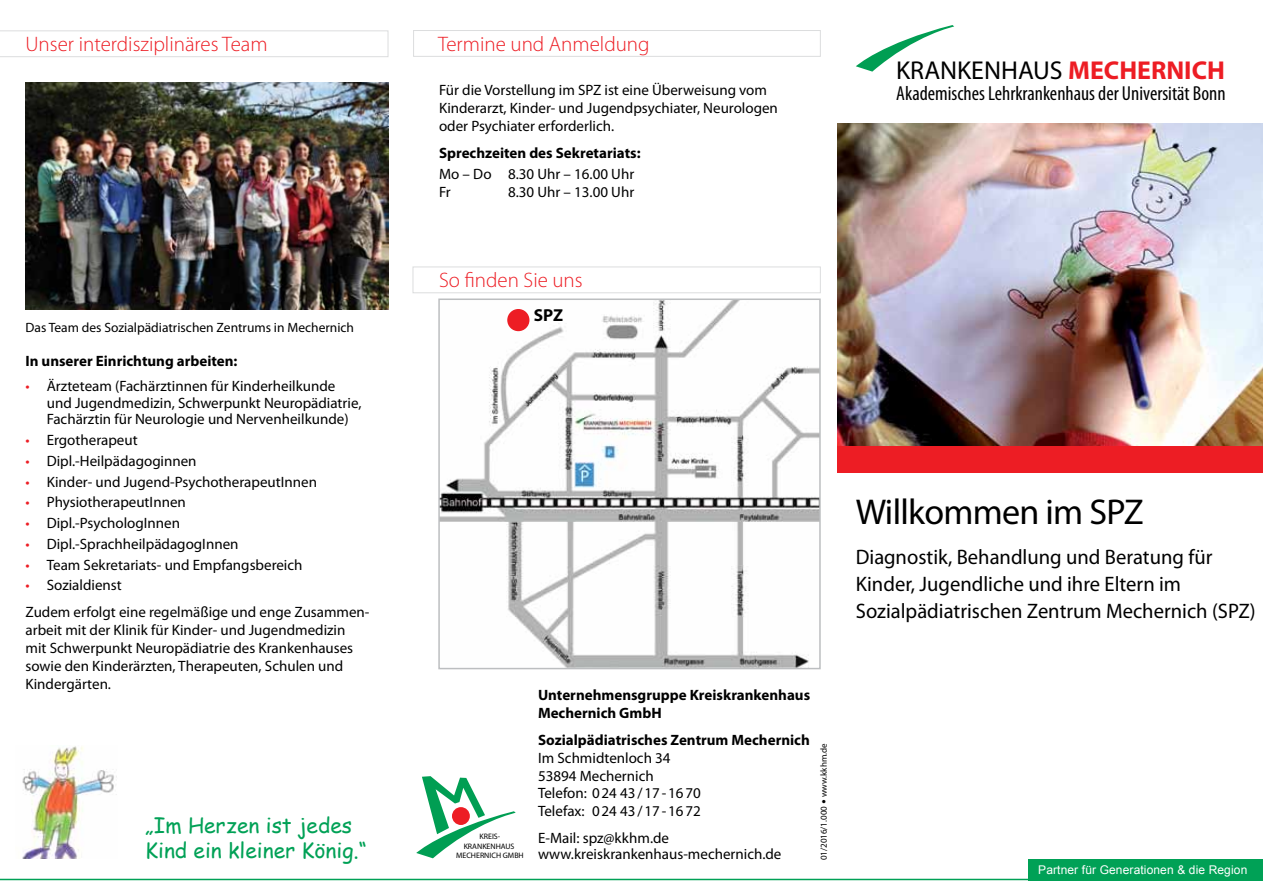
<style>
.page{position:relative;width:1263px;height:893px;background:#fff}
.page>*{position:absolute;margin:0;border:0;box-sizing:border-box;transform-origin:0 0}
.t1{font:36px "Myriad Pro";letter-spacing:-.02em;color:#000}
.t2{font:25.95px "Myriad Pro";color:#000}
.t3{font:21px/27px "Myriad Pro";color:#000}
.t4{font:300 21px "Myriad Pro";color:#ed1d24}
.t5{font:21px/25.2px "Comic Sans MS";color:#00a156}
.t6{font:condensed 20.25px "Myriad Pro";color:#000}
.t7{font:700 18px "Myriad Pro";color:#ed1d24}
.t8{font:700 17.4px "Myriad Pro";color:#000}
.t9{font:15px/18px "Myriad Pro";color:#000}
.t10{font:700 15px/18px "Myriad Pro";color:#000}
.t11{font:13.5px "Myriad Pro";color:#000}
.t12{font:12px "Arial";letter-spacing:.01em;color:#fff}
.t13{font:9px "Myriad Pro";color:#000}
.t14{font:7.95px/9.4px "Myriad";color:#000;text-align:center}
.s1{font-weight:700;color:#ed1d24}
.s2{color:#ed1d24}
.s3{font-family:"Verdana"}
</style>
<div class="page">
<img style="left:22px;top:746px;width:95px;height:113px">
<img style="left:838px;top:123px;width:425px;height:323px">
<img style="left:26px;top:83px;width:362px;height:226px">
<div style="left:1028px;top:859px;width:235px;height:21px;background:#00a156"></div>
<hr style="left:0;top:879px;width:1263px;height:1px;background:#00a156">
<svg style="left:856px;top:25px;width:98px;height:47px"></svg>
<div style="left:838px;top:446px;width:425px;height:27px;background:#ed1d24"></div>
<div style="left:413px;top:30px;width:408px;height:27px;border:1px solid #dcddde"></div>
<svg style="left:0;top:30px;width:388px;height:27px"></svg>
<div style="left:413px;top:267px;width:408px;height:26px;border:1px solid #dcddde"></div>
<img style="left:441px;top:301px;width:377px;height:365px">
<div style="left:438px;top:298px;width:383px;height:371px;border:2px solid #bcbec0"></div>
<div style="left:508px;top:310px;width:21px;height:20px;background:#ed1d24;border-radius:50%"></div>
<div style="left:507px;top:309px;width:22px;height:22px;border:1px solid #ed1d24;border-radius:50%"></div>
<svg style="left:416px;top:776px;width:100px;height:82px"></svg>
<div style="left:452px;top:807px;width:18px;height:18px;background:#ed1d24;border-radius:50%"></div>
<h3 class="t4" style="left:26px;top:32px;width:244px">Unser interdisziplinäres Team</h3>
<p class="t7" style="left:450px;top:35px;width:192px">ermine und Anmeldung</p>
<h3 class="t4" style="left:438px;top:32px;width:213px">Termine und Anmeldung</h3>
<p class="t9" style="left:439px;top:81px;width:340px">Für die Vorstellung im SPZ ist eine Überweisung vom<br>Kinderarzt, Kinder- und Jugendpsychiater, Neurologen oder Psychiater erforderlich.</p>
<p class="t10" style="left:439px;top:144px;width:203px">Sprechzeiten des Sekretariats:</p>
<p class="t9" style="left:439px;top:165px;width:197px">Mo – Do 8.30 Uhr – 16.00 Uhr<br>Fr</p>
<p class="t9" style="left:508px;top:183px;width:128px">8.30 Uhr – 13.00 Uhr</p>
<h2 class="t2" style="left:896px;top:56px;width:330px">KRANKENHAUS <span class="s1">MECHERNICH</span></h2>
<h3 class="t6" style="left:896px;top:83px;width:331px">Akademisches Lehrkrankenhaus der Universität Bonn</h3>
<p class="t11" style="left:26px;top:321px;width:330px">Das Team des Sozialpädiatrischen Zentrums in Mechernich</p>
<p class="t10" style="left:26px;top:352px;width:213px">In unserer Einrichtung arbeiten:</p>
<p class="t9" style="left:47px;top:378px;width:316px;line-height:16.5px;text-indent:-21px"><span class="s2">•</span> Ärzteteam (Fachärztinnen für Kinderheilkunde und Jugendmedizin, Schwerpunkt Neuropädiatrie,<br>Fachärztin für Neurologie und Nervenheilkunde)</p>
<p class="t9" style="left:26px;top:431px;width:114px"><span class="s2">•</span> Ergotherapeut</p>
<p class="t9" style="left:26px;top:452px;width:173px"><span class="s2">•</span> Dipl.-Heilpädagoginnen</p>
<p class="t9" style="left:26px;top:473px;width:293px"><span class="s2">•</span> Kinder- und Jugend-PsychotherapeutInnen</p>
<p class="t9" style="left:26px;top:494px;width:162px"><span class="s2">•</span> PhysiotherapeutInnen</p>
<p class="t9" style="left:26px;top:514px;width:156px"><span class="s2">•</span> Dipl.-PsychologInnen</p>
<p class="t9" style="left:26px;top:535px;width:215px"><span class="s2">•</span> Dipl.-SprachheilpädagogInnen</p>
<p class="t9" style="left:26px;top:556px;width:278px"><span class="s2">•</span> Team Sekretariats- und Empfangsbereich</p>
<p class="t9" style="left:26px;top:572px;width:346px;line-height:26.5px"><span class="s2">•</span> Sozialdienst<br>Zudem erfolgt eine regelmäßige und enge Zusammen-</p>
<p class="t9" style="left:26px;top:621px;width:329px">arbeit mit der Klinik für Kinder- und Jugendmedizin mit Schwerpunkt Neuropädiatrie des Krankenhauses sowie den Kinderärzten, Therapeuten, Schulen und Kindergärten.</p>
<h3 class="t5" style="left:145px;top:812px;width:223px">„Im Herzen ist jedes<br>Kind ein kleiner König.“</h3>
<h3 class="t4" style="left:439px;top:269px;width:145px">So finden Sie uns</h3>
<p class="t8" style="left:534px;top:305px;width:31px">SPZ</p>
<p class="t14" style="left:456px;top:832px;width:69px">KREIS-<br>KRANKENHAUS<br>MECHERNICH GMBH</p>
<p class="t10" style="left:538px;top:686px;width:274px">Unternehmensgruppe Kreiskrankenhaus<br>Mechernich GmbH</p>
<p class="t10" style="left:538px;top:731px;width:273px">Sozialpädiatrisches Zentrum Mechernich</p>
<p class="t9" style="left:538px;top:749px;width:164px">Im Schmidtenloch 34<br>53894 Mechernich<br>Telefon: 024 43/17-1670<br>Telefax: 024 43/17-1672</p>
<p class="t9" style="left:538px;top:830px;width:245px;line-height:16.5px">E-Mail: spz@kkhm.de www.kreiskrankenhaus-mechernich.de</p>
<p class="t13" style="left:819px;top:860px;width:119px;rotate:-90deg">01/2016/1.000 <span class="s3">•</span> www.kkhm.de</p>
<h1 class="t1" style="left:856px;top:492px;width:289px">Willkommen im SPZ</h1>
<h3 class="t3" style="left:856px;top:544px;width:401px">Diagnostik, Behandlung und Beratung für<br>Kinder, Jugendliche und ihre Eltern im<br>Sozialpädiatrischen Zentrum Mechernich (SPZ)</h3>
<p class="t12" style="left:1038px;top:862px;width:211px">Partner für Generationen &amp; die Region</p>
</div>
